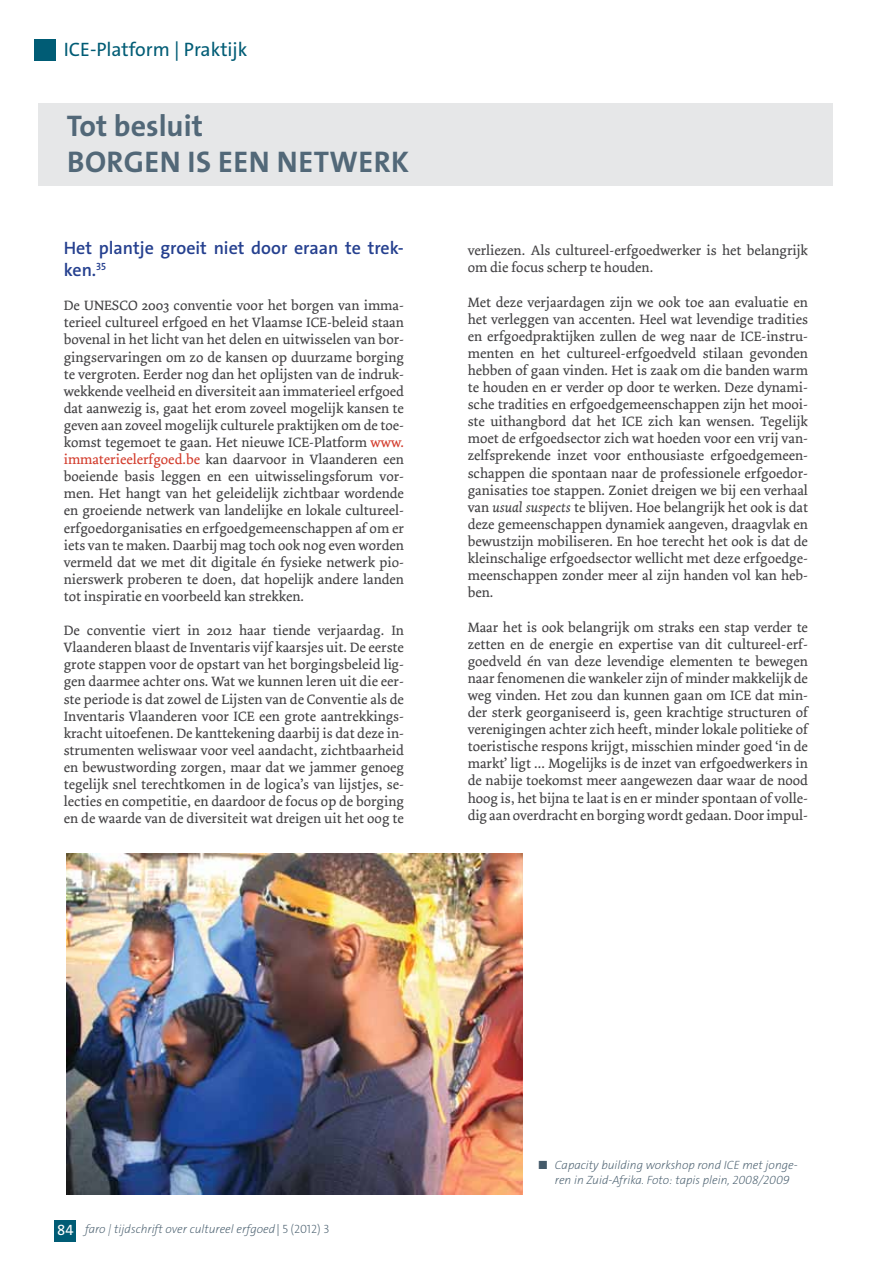
<style>
.page{position:relative;width:893px;height:1263px;background:#fff}
.page>*{position:absolute;margin:0;border:0;box-sizing:border-box;transform-origin:0 0}
.t1{font:30px/36px "The Sans LP7 Bld";letter-spacing:.015em;color:#526878}
.t2{font:19.5px "The Sans LP5 Plain";color:#005c75}
.t3{font:18px/21.6px "The Sans LP6 Se Bld";color:#25408f}
.t4{font:14.25px/17.1px "Dolly";color:#414042;text-align:justify}
.t5{font:12px/14.4px "The Sans LP2 Ex Lig IT";color:#445a6a}
.s1{color:#d23929}
.s2{font-style:italic}
.s3{font-family:"The Sans LP5 Plain";font-size:15px;color:#fff}
.s4{font-family:"The Sans LP3 Lig"}
.s5{font-family:"The Sans LP2 Ex Lig"}
</style>
<div class="page">
<div style="left:54px;top:1220px;width:22px;height:22px;background:#005c75"></div>
<img style="left:67px;top:853px;width:456px;height:342px">
<div style="left:39px;top:104px;width:794px;height:82px;background:#e6e7e8"></div>
<div style="left:34px;top:39px;width:22px;height:22px;background:#005c75"></div>
<h2 class="t2" style="left:64px;top:37px;width:185px">ICE-Platform | Praktijk</h2>
<h1 class="t1" style="left:67px;top:108px;width:169px">TOT BESLUIT<br>BORGEN IS EEN</h1>
<h1 class="t1" style="left:277px;top:144px;width:20px">NETWER</h1>
<h1 class="t1" style="left:391px;top:144px;width:18px">K</h1>
<p class="t3" style="left:64px;top:238px;width:342px">Het plantje groeit niet door eraan te trek&shy;ken.<sup>35</sup></p>
<p class="t4" style="left:64px;top:297px;width:342px">De UNESCO 2003 conventie voor het borgen van imma&shy;terieel cultureel erfgoed en het Vlaamse ICE-beleid staan bovenal in het licht van het delen en uitwisselen van bor&shy;gingservaringen om zo de kansen op duurzame borging te vergroten. Eerder nog dan het oplijsten van de indruk&shy;wekkende veelheid en diversiteit aan immaterieel erfgoed dat aanwezig is, gaat het erom zoveel mogelijk kansen te geven aan zoveel mogelijk culturele praktijken om de toe&shy;komst tegemoet te gaan. Het nieuwe ICE-Platform <span class="s1">www. immaterieelerfgoed.be</span> kan daarvoor in Vlaanderen een boeiende basis leggen en een uitwisselingsforum vor&shy;men. Het hangt van het geleidelijk zichtbaar wordende en groeiende netwerk van landelijke en lokale cultureel&shy;erfgoedorganisaties en erfgoedgemeenschappen af om er iets van te maken. Daarbij mag toch ook nog even worden vermeld dat we met dit digitale én fysieke netwerk pio&shy;nierswerk proberen te doen, dat hopelijk andere landen tot inspiratie en voorbeeld kan strekken.</p>
<p class="t4" style="left:64px;top:622px;width:342px">De conventie viert in 2012 haar tiende verjaardag. In Vlaanderen blaast de Inventaris vijf kaarsjes uit. De eerste grote stappen voor de opstart van het borgingsbeleid lig&shy;gen daarmee achter ons. Wat we kunnen leren uit die eer&shy;ste periode is dat zowel de Lijsten van de Conventie als de Inventaris Vlaanderen voor ICE een grote aantrekkings&shy;kracht uitoefenen. De kanttekening daarbij is dat deze in&shy;strumenten weliswaar voor veel aandacht, zichtbaarheid en bewustwording zorgen, maar dat we jammer genoeg tegelijk snel terechtkomen in de logica’s van lijstjes, se&shy;lecties en competitie, en daardoor de focus op de borging en de waarde van de diversiteit wat dreigen uit het oog te</p>
<p class="t4" style="left:468px;top:242px;width:342px">verliezen. Als cultureel-erfgoedwerker is het belangrijk om die focus scherp te houden.</p>
<p class="t4" style="left:468px;top:294px;width:342px">Met deze verjaardagen zijn we ook toe aan evaluatie en het verleggen van accenten. Heel wat levendige tradities en erfgoedpraktijken zullen de weg naar de ICE-instru&shy;menten en het cultureel-erfgoedveld stilaan gevonden hebben of gaan vinden. Het is zaak om die banden warm te houden en er verder op door te werken. Deze dynami&shy;sche tradities en erfgoedgemeenschappen zijn het mooi&shy;ste uithangbord dat het ICE zich kan wensen. Tegelijk moet de erfgoedsector zich wat hoeden voor een vrij van&shy;zelfsprekende inzet voor enthousiaste erfgoedgemeen&shy;schappen die spontaan naar de professionele erfgoedor&shy;ganisaties toe stappen. Zoniet dreigen we bij een verhaal van <span class="s2">usual suspects</span> te blijven. Hoe belangrijk het ook is dat deze gemeenschappen dynamiek aangeven, draagvlak en bewustzijn mobiliseren. En hoe terecht het ook is dat de kleinschalige erfgoedsector wellicht met deze erfgoedge&shy;meenschappen zonder meer al zijn handen vol kan heb&shy;ben.</p>
<p class="t4" style="left:468px;top:618px;width:342px">Maar het is ook belangrijk om straks een stap verder te zetten en de energie en expertise van dit cultureel-erf&shy;goedveld én van deze levendige elementen te bewegen naar fenomenen die wankeler zijn of minder makkelijk de weg vinden. Het zou dan kunnen gaan om ICE dat min&shy;der sterk georganiseerd is, geen krachtige structuren of verenigingen achter zich heeft, minder lokale politieke of toeristische respons krijgt, misschien minder goed ‘in de markt’ ligt ... Mogelijks is de inzet van erfgoedwerkers in de nabije toekomst meer aangewezen daar waar de nood hoog is, het bijna te laat is en er minder spontaan of volle&shy;dig aan overdracht en borging wordt gedaan. Door impul-</p>
<p class="t5" style="left:57px;top:1222px;width:274px"><span class="s3">84</span> faro | tijdschrift over cultureel erfgoed<span class="s4">|</span> <span class="s5">5 (2012) 3</span></p>
<p class="t5" style="left:555px;top:1158px;width:244px;text-indent:-17px">■ Capacity building workshop rond ICE met jonge&shy;ren in Zuid-Afrika. Foto: tapis plein, 2008/2009</p>
</div>
